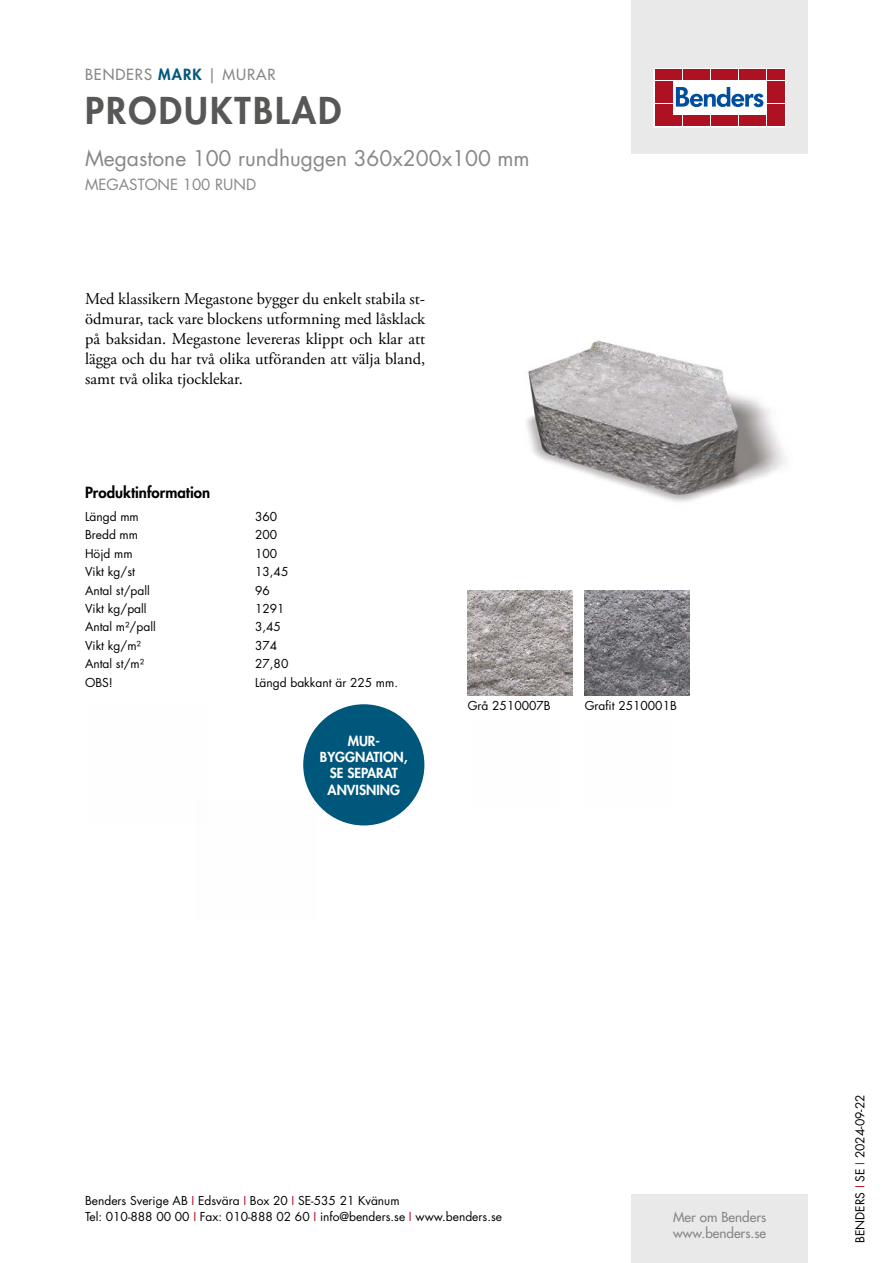
<style>
.page{position:relative;width:893px;height:1263px;background:#fff}
.page>*{position:absolute;margin:0;border:0;box-sizing:border-box;transform-origin:0 0}
.t1{font:800 36px "Futura Std";letter-spacing:.06em;color:#575756}
.t2{font:21px "Futura Std";color:#878787}
.t3{font:16.5px/19.8px "Adobe Garamond Pro";color:#000;text-align:justify}
.t4{font:800 15px "Futura Std";color:#000}
.t5{font:500 15px "Futura Std";letter-spacing:.06em;color:#878787}
.t6{font:15px "Futura Std";color:#878787}
.t7{font:800 13.5px/16.2px "Futura Std";color:#fff;text-align:center}
.t8{font:500 13.5px/16.2px "Futura Std";color:#878787}
.t9{font:12px/16.5px "Futura Std";color:#000}
.s1{font-weight:800;color:#00577c}
.s2{color:#ae1122}
</style>
<div class="page">
<div style="left:631px;top:0;width:177px;height:153px;background:#e9e9e9"></div>
<div style="left:631px;top:1195px;width:177px;height:68px;background:#e9e9e9"></div>
<svg style="left:656px;top:70px;width:128px;height:55px;background:#ebc5ca"></svg>
<div style="left:654px;top:68px;width:132px;height:59px;border:1px solid #fff"></div>
<div style="left:655px;top:70px;width:8px;height:10px;background:#ae1122"></div>
<div style="left:664px;top:70px;width:8px;height:10px;background:#ae1122"></div>
<div style="left:655px;top:81px;width:8px;height:10px;background:#ae1122"></div>
<div style="left:664px;top:81px;width:8px;height:10px;background:#ae1122"></div>
<div style="left:655px;top:93px;width:8px;height:10px;background:#ae1122"></div>
<div style="left:664px;top:93px;width:8px;height:10px;background:#ae1122"></div>
<div style="left:655px;top:104px;width:8px;height:11px;background:#ae1122"></div>
<div style="left:664px;top:104px;width:8px;height:11px;background:#ae1122"></div>
<div style="left:655px;top:116px;width:8px;height:10px;background:#ae1122"></div>
<div style="left:664px;top:116px;width:8px;height:10px;background:#ae1122"></div>
<div style="left:674px;top:70px;width:8px;height:10px;background:#ae1122"></div>
<div style="left:683px;top:70px;width:8px;height:10px;background:#ae1122"></div>
<div style="left:692px;top:70px;width:8px;height:10px;background:#ae1122"></div>
<div style="left:702px;top:70px;width:8px;height:10px;background:#ae1122"></div>
<div style="left:711px;top:70px;width:8px;height:10px;background:#ae1122"></div>
<div style="left:720px;top:70px;width:8px;height:10px;background:#ae1122"></div>
<div style="left:730px;top:70px;width:8px;height:10px;background:#ae1122"></div>
<div style="left:739px;top:70px;width:8px;height:10px;background:#ae1122"></div>
<div style="left:748px;top:70px;width:8px;height:10px;background:#ae1122"></div>
<div style="left:758px;top:70px;width:8px;height:10px;background:#ae1122"></div>
<div style="left:674px;top:116px;width:8px;height:10px;background:#ae1122"></div>
<div style="left:683px;top:116px;width:8px;height:10px;background:#ae1122"></div>
<div style="left:692px;top:116px;width:8px;height:10px;background:#ae1122"></div>
<div style="left:702px;top:116px;width:8px;height:10px;background:#ae1122"></div>
<div style="left:711px;top:116px;width:8px;height:10px;background:#ae1122"></div>
<div style="left:720px;top:116px;width:8px;height:10px;background:#ae1122"></div>
<div style="left:730px;top:116px;width:8px;height:10px;background:#ae1122"></div>
<div style="left:739px;top:116px;width:8px;height:10px;background:#ae1122"></div>
<div style="left:748px;top:116px;width:8px;height:10px;background:#ae1122"></div>
<div style="left:758px;top:116px;width:8px;height:10px;background:#ae1122"></div>
<div style="left:767px;top:70px;width:8px;height:10px;background:#ae1122"></div>
<div style="left:776px;top:70px;width:8px;height:10px;background:#ae1122"></div>
<div style="left:767px;top:81px;width:8px;height:10px;background:#ae1122"></div>
<div style="left:776px;top:81px;width:8px;height:10px;background:#ae1122"></div>
<div style="left:767px;top:93px;width:8px;height:10px;background:#ae1122"></div>
<div style="left:776px;top:93px;width:8px;height:10px;background:#ae1122"></div>
<div style="left:767px;top:104px;width:8px;height:11px;background:#ae1122"></div>
<div style="left:776px;top:104px;width:8px;height:11px;background:#ae1122"></div>
<div style="left:767px;top:116px;width:8px;height:10px;background:#ae1122"></div>
<div style="left:776px;top:116px;width:8px;height:10px;background:#ae1122"></div>
<svg style="left:676px;top:87px;width:87px;height:20px;background:#89add2"></svg>
<div style="left:303px;top:704px;width:121px;height:121px;background:#00577c;border-radius:50%"></div>
<img style="left:526px;top:340px;width:260px;height:162px">
<img style="left:468px;top:590px;width:105px;height:105px">
<img style="left:585px;top:590px;width:105px;height:105px">
<p class="t5" style="left:85px;top:65px;width:192px">BENDERS <span class="s1">MARK</span> | MURAR</p>
<h1 class="t1" style="left:85px;top:87px;width:258px">PRODUKTBLAD</h1>
<h2 class="t2" style="left:85px;top:144px;width:446px">Megastone 100 rundhuggen 360x200x100 mm</h2>
<p class="t6" style="left:85px;top:175px;width:173px">MEGASTONE 100 RUND</p>
<p class="t3" style="left:85px;top:290px;width:342px">Med klassikern Megastone bygger du enkelt stabila st&shy;ödmurar, tack vare blockens utformning med låsklack på baksidan. Megastone levereras klippt och klar att lägga och du har två olika utföranden att välja bland, samt två olika tjocklekar.</p>
<p class="t4" style="left:85px;top:483px;width:127px">Produktinformation</p>
<p class="t9" style="left:85px;top:508px;width:55px">Längd mm</p>
<p class="t9" style="left:255px;top:508px;width:24px">360</p>
<p class="t9" style="left:85px;top:527px;width:55px">Bredd mm</p>
<p class="t9" style="left:255px;top:527px;width:24px">200</p>
<p class="t9" style="left:85px;top:545px;width:49px">Höjd mm</p>
<p class="t9" style="left:255px;top:545px;width:24px">100</p>
<p class="t9" style="left:85px;top:563px;width:51px">Vikt kg/st</p>
<p class="t9" style="left:255px;top:563px;width:35px">13,45</p>
<p class="t9" style="left:85px;top:582px;width:66px">Antal st/pall</p>
<p class="t9" style="left:255px;top:582px;width:16px">96</p>
<p class="t9" style="left:85px;top:600px;width:63px">Vikt kg/pall</p>
<p class="t9" style="left:255px;top:600px;width:31px">1291</p>
<p class="t9" style="left:85px;top:619px;width:72px">Antal m²/pall</p>
<p class="t9" style="left:255px;top:619px;width:27px">3,45</p>
<p class="t9" style="left:85px;top:637px;width:57px">Vikt kg/m²</p>
<p class="t9" style="left:255px;top:637px;width:24px">374</p>
<p class="t9" style="left:85px;top:656px;width:61px">Antal st/m²</p>
<p class="t9" style="left:255px;top:656px;width:35px">27,80</p>
<p class="t9" style="left:85px;top:674px;width:29px">OBS!</p>
<p class="t9" style="left:255px;top:674px;width:144px">Längd bakkant är 225 mm.</p>
<p class="t7" style="left:320px;top:733px;width:89px">MUR-<br>BYGGNATION,<br>SE SEPARAT<br>ANVISNING</p>
<p class="t9" style="left:468px;top:697px;width:85px">Grå 2510007B</p>
<p class="t9" style="left:585px;top:697px;width:94px">Grafit 2510001B</p>
<p class="t9" style="left:85px;top:1192px;width:418px">Benders Sverige AB <span class="s2">I</span> Edsvära <span class="s2">I</span> Box 20 <span class="s2">I</span> SE-535 21 Kvänum<br>Tel: 010-888 00 00 <span class="s2">I</span> Fax: 010-888 02 60 <span class="s2">I</span> info@benders.se <span class="s2">I</span> www.benders.se</p>
<p class="t8" style="left:673px;top:1209px;width:95px">Mer om Benders www.benders.se</p>
<p class="t9" style="left:852px;top:1243px;width:150px;rotate:-90deg">BENDERS <span class="s2">I</span> SE <span class="s2">I</span> 2024-09-22</p>
</div>
